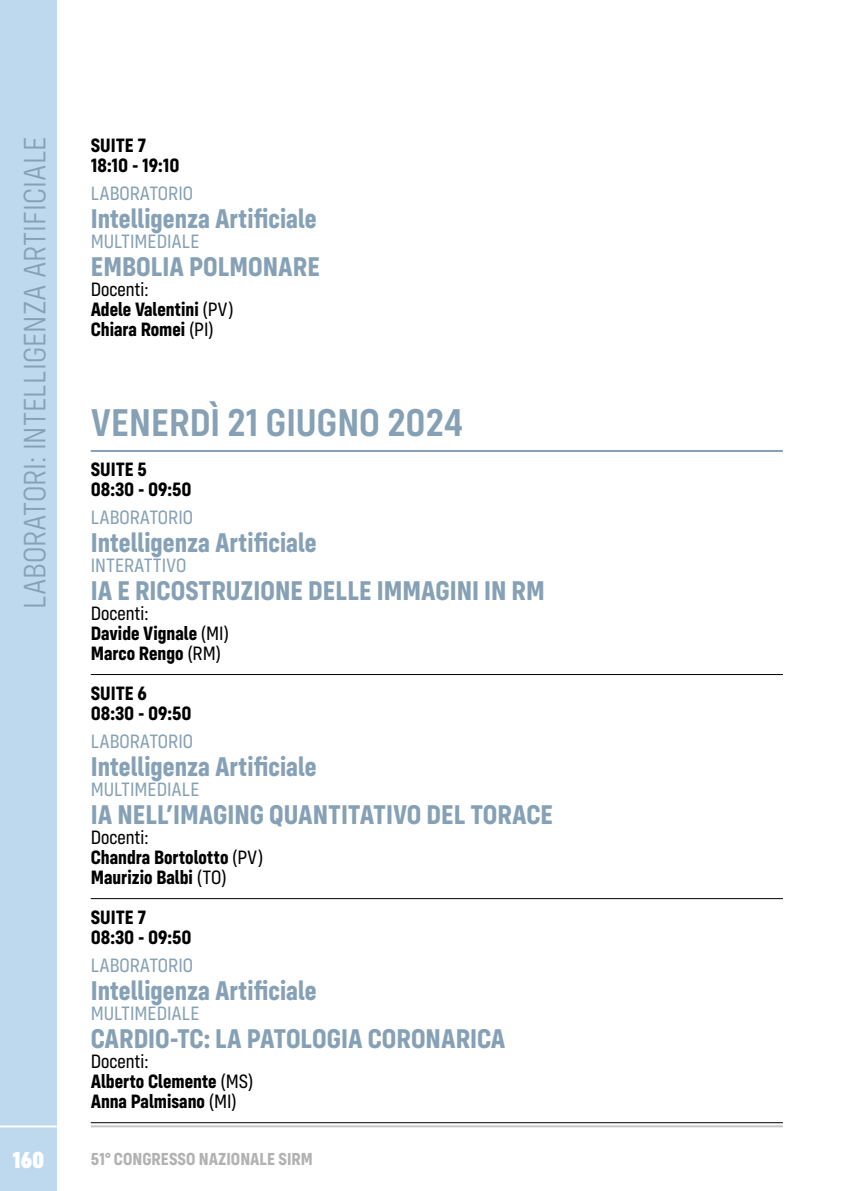
<style>
.page{position:relative;width:851px;height:1191px;background:#fff}
.page>*{position:absolute;margin:0;border:0;box-sizing:border-box;transform-origin:0 0}
.t1{font:600 40px "Config Condensed";color:#86a1b5}
.t2{font:300 32px "Config Condensed";color:#86a1b5}
.t3{font:700 28px "Config Condensed";color:#86a1b5}
.t4{font:900 24px "Config Condensed";color:#fff}
.t5{font:700 20px/20px "Config Condensed";color:#000}
.t6{font:20px "Config Condensed";color:#86a1b5}
.t7{font:700 18px "Config Condensed";color:#b3b2b2}
.s1{font-weight:400}
</style>
<div class="page">
<hr style="left:91px;top:1125px;width:691px;height:2px;background:#c6c6c6">
<hr style="left:91px;top:450px;width:691px;height:2px;background:#86a1b5">
<hr style="left:91px;top:674px;width:691px;height:1px;background:#000">
<hr style="left:91px;top:898px;width:691px;height:1px;background:#000">
<hr style="left:91px;top:1122px;width:691px;height:1px;background:#000">
<div style="left:0;top:0;width:57px;height:1191px;background:#bed8ed"></div>
<hr style="left:0;top:1125px;width:57px;height:2px;background:#fff">
<h2 class="t2" style="left:17px;top:609px;width:474px;rotate:-90deg">LABORATORI: INTELLIGENZA ARTIFICIALE</h2>
<p class="t4" style="left:12px;top:1145px;width:33px">160</p>
<p class="t5" style="left:91px;top:135px;width:90px">SUITE 7<br>18:10 - 19:10</p>
<p class="t6" style="left:91px;top:182px;width:104px">LABORATORIO</p>
<h3 class="t3" style="left:91px;top:202px;width:227px">Intelligenza Artificiale</h3>
<p class="t6" style="left:91px;top:230px;width:110px">MULTIMEDIALE</p>
<h3 class="t3" style="left:91px;top:250px;width:231px">EMBOLIA POLMONARE</h3>
<p class="t5" style="left:91px;top:279px;width:144px"><span class="s1">Docenti:<br></span>Adele Valentini <span class="s1">(PV)<br></span>Chiara Romei <span class="s1">(PI)</span></p>
<h1 class="t1" style="left:91px;top:399px;width:374px">VENERDÌ 21 GIUGNO 2024</h1>
<p class="t5" style="left:91px;top:459px;width:102px">SUITE 5<br>08:30 - 09:50</p>
<p class="t6" style="left:91px;top:506px;width:104px">LABORATORIO</p>
<h3 class="t3" style="left:91px;top:526px;width:227px">Intelligenza Artificiale</h3>
<p class="t6" style="left:91px;top:554px;width:97px">INTERATTIVO</p>
<h3 class="t3" style="left:91px;top:574px;width:455px">IA E RICOSTRUZIONE DELLE IMMAGINI IN RM</h3>
<p class="t5" style="left:91px;top:603px;width:140px"><span class="s1">Docenti:<br></span>Davide Vignale <span class="s1">(MI)<br></span>Marco Rengo <span class="s1">(RM)</span></p>
<p class="t5" style="left:91px;top:683px;width:102px">SUITE 6<br>08:30 - 09:50</p>
<p class="t6" style="left:91px;top:730px;width:104px">LABORATORIO</p>
<h3 class="t3" style="left:91px;top:750px;width:227px">Intelligenza Artificiale</h3>
<p class="t6" style="left:91px;top:778px;width:110px">MULTIMEDIALE</p>
<h3 class="t3" style="left:91px;top:798px;width:464px">IA NELL’IMAGING QUANTITATIVO DEL TORACE</h3>
<p class="t5" style="left:91px;top:827px;width:174px"><span class="s1">Docenti:<br></span>Chandra Bortolotto <span class="s1">(PV)<br></span>Maurizio Balbi <span class="s1">(TO)</span></p>
<p class="t5" style="left:91px;top:907px;width:102px">SUITE 7<br>08:30 - 09:50</p>
<p class="t6" style="left:91px;top:954px;width:104px">LABORATORIO</p>
<h3 class="t3" style="left:91px;top:974px;width:227px">Intelligenza Artificiale</h3>
<p class="t6" style="left:91px;top:1002px;width:110px">MULTIMEDIALE</p>
<h3 class="t3" style="left:91px;top:1022px;width:416px">CARDIO-TC: LA PATOLOGIA CORONARICA</h3>
<p class="t5" style="left:91px;top:1051px;width:164px"><span class="s1">Docenti:<br></span>Alberto Clemente <span class="s1">(MS)<br></span>Anna Palmisano <span class="s1">(MI)</span></p>
<p class="t7" style="left:91px;top:1148px;width:223px">51° CONGRESSO NAZIONALE SIRM</p>
</div>
